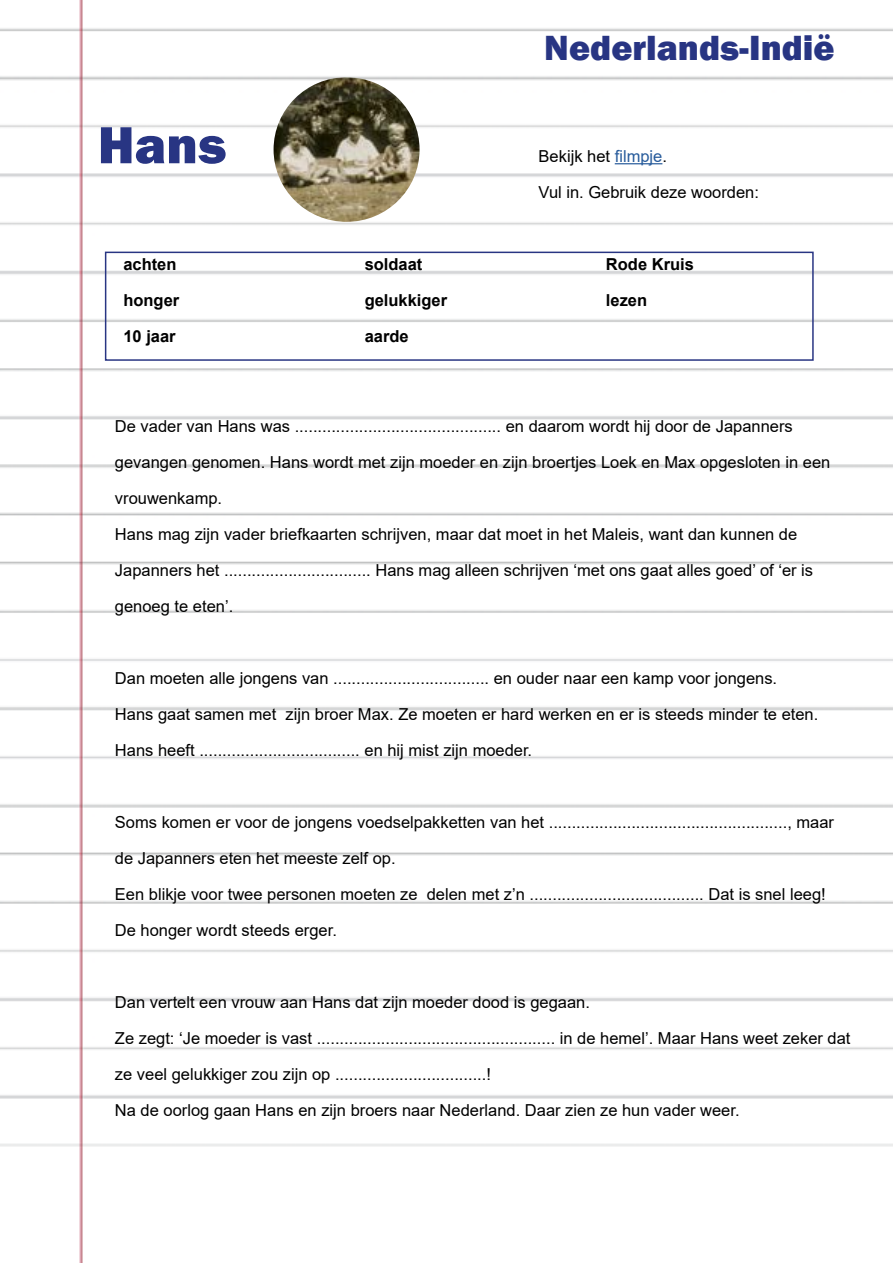
<style>
.page{position:relative;width:893px;height:1263px;background:#fff}
.page>*{position:absolute;margin:0;border:0;box-sizing:border-box;transform-origin:0 0}
.t1{font:800 54px "Franklin Gothic";color:#283583}
.t2{font:800 36px "Franklin Gothic";color:#283583}
.t3{font:16.5px/36px "Arial";color:#000}
.t4{font:700 16.5px/36px "Arial";color:#000}
.s1{color:#275b9b}
</style>
<div class="page">
<img style="left:0;top:0;width:893px;height:1263px">
<img style="left:274px;top:77px;width:146px;height:145px">
<hr style="left:615px;top:163px;width:47px;height:1px;background:#275b9b">
<div style="left:105px;top:252px;width:709px;height:109px;border:2px solid #283583"></div>
<h1 class="t1" style="left:98px;top:110px;width:130px">Hans</h1>
<h2 class="t2" style="left:544px;top:24px;width:292px">Nederlands-Indië</h2>
<p class="t3" style="left:539px;top:138px;width:222px">Bekijk het <span class="s1">filmpje</span>.<br>Vul in. Gebruik deze woorden:</p>
<p class="t4" style="left:123px;top:246px;width:57px">achten honger<br>10 jaar</p>
<p class="t4" style="left:365px;top:246px;width:84px">soldaat gelukkiger aarde</p>
<p class="t4" style="left:606px;top:246px;width:90px">Rode Kruis lezen</p>
<p class="t3" style="left:115px;top:408px;width:717px">De vader van Hans was ............................................. en daarom wordt hij door de Japanners gevangen genomen. Hans wordt met zijn moeder en zijn broertjes Loek en Max opgesloten in een vrouwenkamp.<br>Hans mag zijn vader briefkaarten schrijven, maar dat moet in het Maleis, want dan kunnen de Japanners het ................................ Hans mag alleen schrijven ‘met ons gaat alles goed’ of ‘er is genoeg te eten’.</p>
<p class="t3" style="left:115px;top:660px;width:705px">Dan moeten alle jongens van .................................. en ouder naar een kamp voor jongens.<br>Hans gaat samen met zijn broer Max. Ze moeten er hard werken en er is steeds minder te eten.<br>Hans heeft ................................... en hij mist zijn moeder.</p>
<p class="t3" style="left:115px;top:804px;width:721px">Soms komen er voor de jongens voedselpakketten van het ...................................................., maar de Japanners eten het meeste zelf op.<br>Een blikje voor twee personen moeten ze delen met z’n ...................................... Dat is snel leeg!<br>De honger wordt steeds erger.</p>
<p class="t3" style="left:115px;top:984px;width:737px">Dan vertelt een vrouw aan Hans dat zijn moeder dood is gegaan.<br>Ze zegt: ‘Je moeder is vast .................................................... in de hemel’. Maar Hans weet zeker dat ze veel gelukkiger zou zijn op .................................!<br>Na de oorlog gaan Hans en zijn broers naar Nederland. Daar zien ze hun vader weer.</p>
</div>
